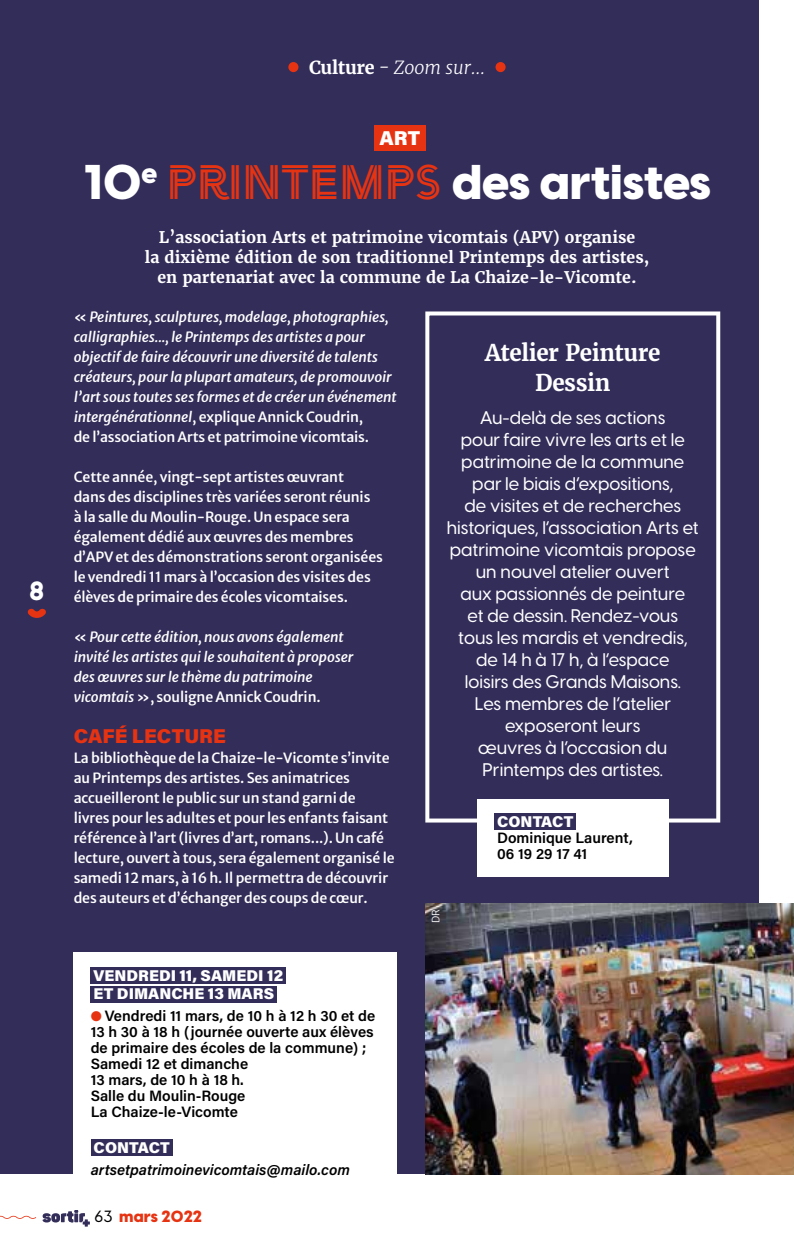
<style>
.page{position:relative;width:794px;height:1248px;background:#fff}
.page>*{position:absolute;margin:0;border:0;box-sizing:border-box;transform-origin:0 0}
.t1{font:800 48px "Visby CF";color:#fff}
.t2{font:26px "Arya Single";color:#fff}
.t3{font:700 23px/30px "Merriweather";letter-spacing:-.02em;color:#fff;text-align:center}
.t4{font:900 20px "Acumin Pro";color:#e63312}
.t5{font:900 20px "Acumin Pro";color:#fff}
.t6{font:500 18px/22px "Visby CF";color:#fff;text-align:center}
.t7{font:italic 300 18px "Merriweather";color:#fff}
.t8{font:700 16px/20px "Merriweather";color:#fff;text-align:center}
.t9{font:800 16px "Visby CF";letter-spacing:.01em;color:#e63312}
.t10{font:900 15.6px/18.8px "Acumin Pro";color:#fff}
.t11{font:600 15px/16px "Acumin Pro";color:#000}
.t12{font:italic 600 15px "Acumin Pro";color:#000}
.t13{font:500 14px/20px "Merriweather Sans";letter-spacing:-.01em;color:#fff}
.t14{font:italic 500 14px/20px "Merriweather Sans";letter-spacing:-.01em;color:#fff}
.t15{font:300 10px "Merriweather Sans";color:#fff}
.s1{font-weight:700;font-style:normal}
.s2{font-family:"Arya Double";font-weight:400;color:#e63312}
.s3{font-style:normal}
.s4{color:#e63312}
.s5{font-weight:500;color:#000}
</style>
<div class="page">
<div style="left:0;top:0;width:758px;height:1173px;background:#332d59"></div>
<div style="left:374px;top:126px;width:52px;height:25px;background:#e63312"></div>
<div style="left:74px;top:952px;width:323px;height:239px;background:#fff"></div>
<div style="left:91px;top:966px;width:195px;height:17px;background:#332d59"></div>
<div style="left:91px;top:985px;width:186px;height:17px;background:#332d59"></div>
<div style="left:91px;top:1139px;width:82px;height:16px;background:#332d59"></div>
<img style="left:425px;top:903px;width:369px;height:270px">
<svg style="left:425px;top:311px;width:295px;height:511px"></svg>
<div style="left:477px;top:798px;width:191px;height:78px;background:#fff"></div>
<div style="left:494px;top:813px;width:82px;height:17px;background:#332d59"></div>
<svg style="left:0;top:1215px;width:36px;height:3px"></svg>
<svg style="left:27px;top:608px;width:19px;height:10px"></svg>
<svg style="left:42px;top:1210px;width:48px;height:16px"></svg>
<div style="left:288px;top:62px;width:10px;height:10px;background:#e63312;border-radius:50%"></div>
<div style="left:495px;top:62px;width:10px;height:10px;background:#e63312;border-radius:50%"></div>
<h2 class="t2" style="left:29px;top:575px;width:17px">8</h2>
<p class="t7" style="left:309px;top:56px;width:177px"><span class="s1">Culture</span> - Zoom sur...</p>
<h3 class="t5" style="left:379px;top:124px;width:42px">ART</h3>
<h1 class="t1" style="left:83px;top:150px;width:629px">10<sup>e</sup> <span class="s2">PRINTEMPS</span> des artistes</h1>
<p class="t8" style="left:145px;top:227px;width:506px">L’association Arts et patrimoine vicomtais (APV) organise<br>la dixième édition de son traditionnel Printemps des artistes, en partenariat avec la commune de La Chaize-le-Vicomte.</p>
<p class="t14" style="left:74px;top:305px;width:325px"><span class="s3">«</span> Peintures, sculptures, modelage, photographies, calligraphies..., le Printemps des artistes a pour objectif de faire découvrir une diversité de talents créateurs, pour la plupart amateurs, de promouvoir l’art sous toutes ses formes et de créer un événement intergénérationnel<span class="s3">, explique Annick Coudrin,<br>de l’association Arts et patrimoine vicomtais.</span></p>
<p class="t13" style="left:74px;top:465px;width:311px">Cette année, vingt-sept artistes œuvrant<br>dans des disciplines très variées seront réunis<br>à la salle du Moulin-Rouge. Un espace sera également dédié aux œuvres des membres d’APV et des démonstrations seront organisées le vendredi 11 mars à l’occasion des visites des élèves de primaire des écoles vicomtaises.</p>
<p class="t14" style="left:74px;top:625px;width:281px"><span class="s3">«</span> Pour cette édition, nous avons également invité les artistes qui le souhaitent à proposer des œuvres sur le thème du patrimoine vicomtais <span class="s3">», souligne Annick Coudrin.</span></p>
<h3 class="t4" style="left:74px;top:722px;width:154px">CAFÉ LECTURE</h3>
<p class="t13" style="left:74px;top:746px;width:322px">La bibliothèque de la Chaize-le-Vicomte s’invite au Printemps des artistes. Ses animatrices accueilleront le public sur un stand garni de livres pour les adultes et pour les enfants faisant référence à l’art (livres d’art, romans...). Un café lecture, ouvert à tous, sera également organisé le samedi 12 mars, à 16 h. Il permettra de découvrir des auteurs et d’échanger des coups de cœur.</p>
<p class="t10" style="left:94px;top:965px;width:191px">VENDREDI 11, SAMEDI 12<br>ET DIMANCHE 13 MARS</p>
<p class="t11" style="left:91px;top:1007px;width:286px"><span class="s4">●</span> Vendredi 11 mars, de 10 h à 12 h 30 et de<br>13 h 30 à 18 h (journée ouverte aux élèves de primaire des écoles de la commune) ;<br>Samedi 12 et dimanche<br>13 mars, de 10 h à 18 h.<br>Salle du Moulin-Rouge<br>La Chaize-le-Vicomte</p>
<p class="t10" style="left:94px;top:1137px;width:78px">CONTACT</p>
<p class="t12" style="left:91px;top:1158px;width:261px">artsetpatrimoinevicomtais@mailo.com</p>
<p class="t9" style="left:94px;top:1205px;width:109px"><span class="s5">63</span> mars 2022</p>
<h3 class="t3" style="left:485px;top:337px;width:177px">Atelier Peinture<br>Dessin</h3>
<p class="t6" style="left:447px;top:407px;width:253px">Au-delà de ses actions<br>pour faire vivre les arts et le patrimoine de la commune par le biais d’expositions,<br>de visites et de recherches historiques, l’association Arts et patrimoine vicomtais propose un nouvel atelier ouvert<br>aux passionnés de peinture<br>et de dessin. Rendez-vous<br>tous les mardis et vendredis, de 14 h à 17 h, à l’espace<br>loisirs des Grands Maisons.<br>Les membres de l’atelier exposeront leurs<br>œuvres à l’occasion du<br>Printemps des artistes.</p>
<p class="t10" style="left:497px;top:811px;width:78px">CONTACT</p>
<p class="t11" style="left:497px;top:829px;width:137px">Dominique Laurent,<br>06 19 29 17 41</p>
<p class="t15" style="left:427px;top:923px;width:15px;rotate:-90deg">DR</p>
</div>
